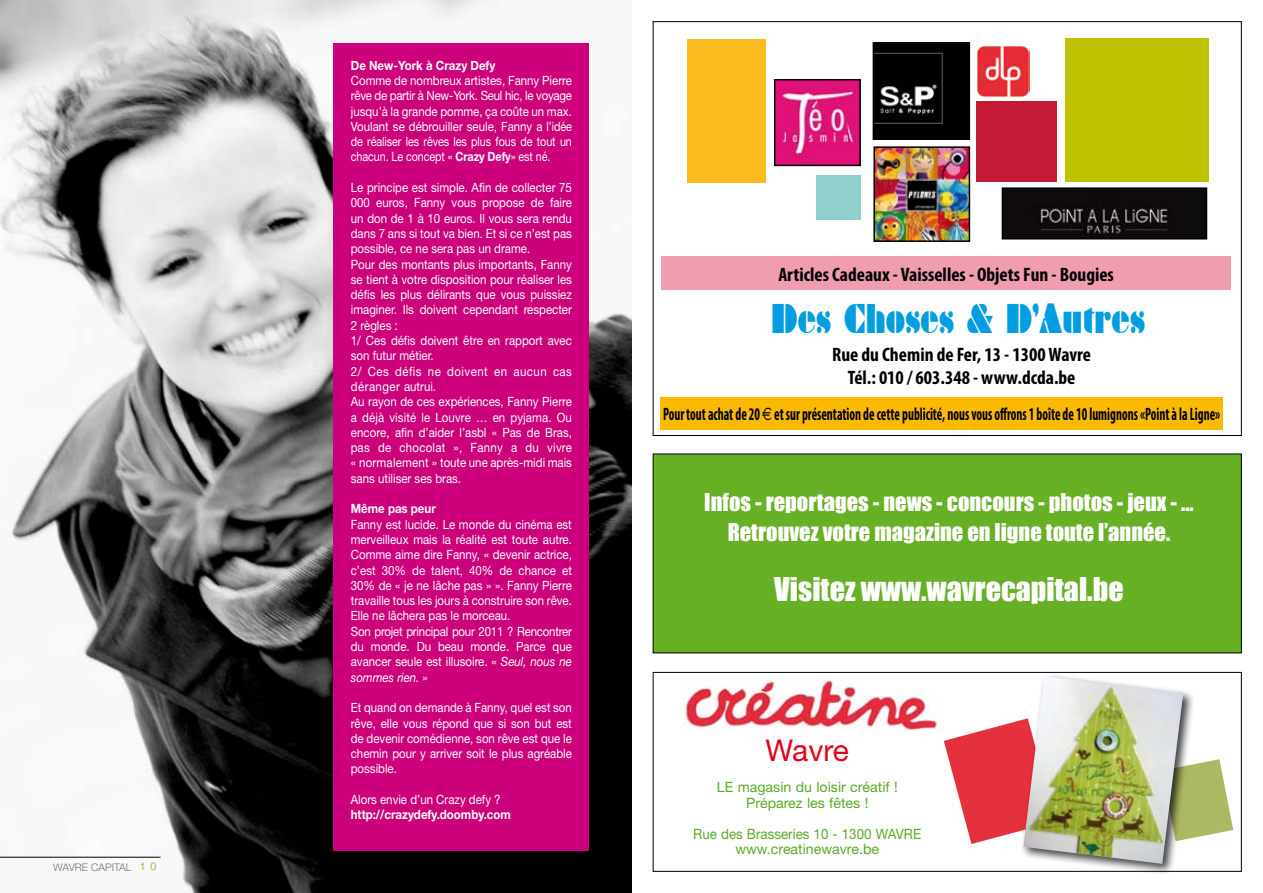
<style>
.page{position:relative;width:1263px;height:893px;background:#fff}
.page>*{position:absolute;margin:0;border:0;box-sizing:border-box;transform-origin:0 0}
.t1{font:37.8px "Braggadocio";color:#009ee0;scale:.67 1}
.t2{font:30px "Impact";color:#fff}
.t3{font:30px "Helvetica Neue";letter-spacing:-.01em;color:#e2001a}
.t4{font:22.5px/30px "Impact";color:#fff;text-align:center}
.t5{font:700 condensed 19.5px/23.4px "Myriad Pro";color:#000;text-align:center}
.t6{font:700 condensed 18px "Myriad Pro";color:#000;scale:.73 1}
.t7{font:14.25px/15.5px "Helvetica Neue";color:#58ab27;text-align:center;scale:.94 1}
.t8{font:14.25px/15.5px "Helvetica Neue";color:#58ab27;text-align:center}
.t9{font:12.75px/15.3px "Helvetica Neue";color:#fff;text-align:justify;scale:.9 1}
.t10{font:700 12.75px "Helvetica Neue";color:#fff;scale:.9 1}
.t11{font:300 10.5px "Helvetica Neue";color:#707173}
.t12{font:300 10.5px "Helvetica Neue";color:#9e9100}
.s1{font-weight:700}
.s2{font-style:italic}
.s3{font-family:"Euro Sans";font-weight:400;font-stretch:normal}
</style>
<div class="page">
<img style="left:0;top:0;width:631px;height:893px">
<div style="left:653px;top:672px;width:589px;height:200px;border:1px solid #000"></div>
<img style="left:685px;top:680px;width:254px;height:50px">
<svg style="left:944px;top:720px;width:75px;height:124px"></svg>
<svg style="left:1195px;top:759px;width:38px;height:79px"></svg>
<div style="left:1019px;top:672px;width:176px;height:203px;background:#000;opacity:.75"></div>
<img style="left:1023px;top:676px;width:160px;height:188px">
<hr style="left:0;top:857px;width:161px;height:1px;background:#000">
<div style="left:1065px;top:38px;width:143px;height:143px;background:#bec200"></div>
<img style="left:777px;top:82px;width:81px;height:81px">
<div style="left:774px;top:79px;width:87px;height:87px;border:2px solid #000"></div>
<img style="left:977px;top:46px;width:52px;height:51px">
<img style="left:1005px;top:190px;width:199px;height:46px">
<div style="left:1002px;top:187px;width:205px;height:52px;border:2px solid #000"></div>
<div style="left:976px;top:101px;width:80px;height:80px;background:#c51a35"></div>
<img style="left:876px;top:45px;width:91px;height:92px">
<div style="left:873px;top:42px;width:97px;height:98px;border:2px solid #000"></div>
<img style="left:876px;top:149px;width:91px;height:90px">
<div style="left:873px;top:146px;width:97px;height:96px;border:2px solid #000"></div>
<div style="left:661px;top:257px;width:570px;height:33px;background:#f19db0"></div>
<div style="left:660px;top:396px;width:563px;height:33px;background:#faba00"></div>
<div style="left:687px;top:40px;width:78px;height:143px;background:#fabb1f"></div>
<div style="left:816px;top:175px;width:45px;height:45px;background:#90cfce"></div>
<div style="left:334px;top:43px;width:255px;height:807px;background:#cd007b"></div>
<div style="left:653px;top:454px;width:588px;height:199px;background:#67af24"></div>
<p class="t11" style="left:53px;top:860px;width:74px">WAVRE CApital</p>
<p class="t12" style="left:140px;top:860px;width:18px">1 0</p>
<p class="t10" style="left:351px;top:57px;width:162px">De New-York à Crazy Defy</p>
<p class="t9" style="left:351px;top:73px;width:247px">Comme de nombreux artistes, Fanny Pierre rêve de partir à New-York. Seul hic, le voyage jusqu’à la grande pomme, ça coûte un max.<br>Voulant se débrouiller seule, Fanny a l’idée de réaliser les rêves les plus fous de tout un chacun. Le concept « <span class="s1">Crazy Defy</span>» est né.</p>
<p class="t9" style="left:351px;top:180px;width:247px;text-align:left">Le principe est simple. Afin de collecter 75<br>000 euros, Fanny vous propose de faire un don de 1 à 10 euros. Il vous sera rendu dans 7 ans si tout va bien. Et si ce n’est pas possible, ce ne sera pas un drame.<br>Pour des montants plus importants, Fanny se tient à votre disposition pour réaliser les défis les plus délirants que vous puissiez imaginer. Ils doivent cependant respecter 2 règles :<br>1/ Ces défis doivent être en rapport avec son futur métier.<br>2/ Ces défis ne doivent en aucun cas déranger autrui.<br>Au rayon de ces expériences, Fanny Pierre a déjà visité le Louvre … en pyjama. Ou encore, afin d’aider l’asbl « Pas de Bras, pas de chocolat », Fanny a du vivre « normalement » toute une après-midi mais sans utiliser ses bras.</p>
<p class="t10" style="left:351px;top:501px;width:96px">Même pas peur</p>
<p class="t9" style="left:351px;top:516px;width:247px;text-align:left">Fanny est lucide. Le monde du cinéma est merveilleux mais la réalité est toute autre.<br>Comme aime dire Fanny, « devenir actrice, c’est 30% de talent, 40% de chance et 30% de « je ne lâche pas » ». Fanny Pierre travaille tous les jours à construire son rêve.<br>Elle ne lâchera pas le morceau.<br>Son projet principal pour 2011 ? Rencontrer du monde. Du beau monde. Parce que avancer seule est illusoire. « <span class="s2">Seul, nous ne sommes rien.</span> »</p>
<p class="t9" style="left:351px;top:700px;width:247px">Et quand on demande à Fanny, quel est son rêve, elle vous répond que si son but est de devenir comédienne, son rêve est que le chemin pour y arriver soit le plus agréable possible.</p>
<p class="t9" style="left:351px;top:792px;width:168px">Alors envie d’un Crazy defy ?</p>
<p class="t10" style="left:351px;top:807px;width:179px">http://crazydefy.doomby.com</p>
<h3 class="t5" style="left:778px;top:262px;width:337px">Articles Cadeaux - Vaisselles - Objets Fun - Bougies</h3>
<h1 class="t1" style="left:771px;top:295px;width:560px">Des Choses &amp; D’Autres</h1>
<h3 class="t5" style="left:832px;top:342px;width:260px">Rue du Chemin de Fer, 13 - 1300 Wavre<br>Tél.: 010 / 603.348 - www.dcda.be</h3>
<h3 class="t6" style="left:663px;top:402px;width:765px">Pour tout achat de 20 <span class="s3">e</span> et sur présentation de cette publicité, nous vous offrons 1 boîte de 10 lumignons «Point à la Ligne»</h3>
<h3 class="t4" style="left:704px;top:487px;width:491px">Infos - reportages - news - concours - photos - jeux - ...<br>Retrouvez votre magazine en ligne toute l’année.</h3>
<h2 class="t2" style="left:774px;top:571px;width:351px">Visitez www.wavrecapital.be</h2>
<h2 class="t3" style="left:765px;top:733px;width:85px">Wavre</h2>
<p class="t8" style="left:717px;top:779px;width:182px">LE magasin du loisir créatif !<br>Préparez les fêtes !</p>
<p class="t7" style="left:693px;top:826px;width:244px">Rue des Brasseries 10 - 1300 WAVRE www.creatinewavre.be</p>
</div>
